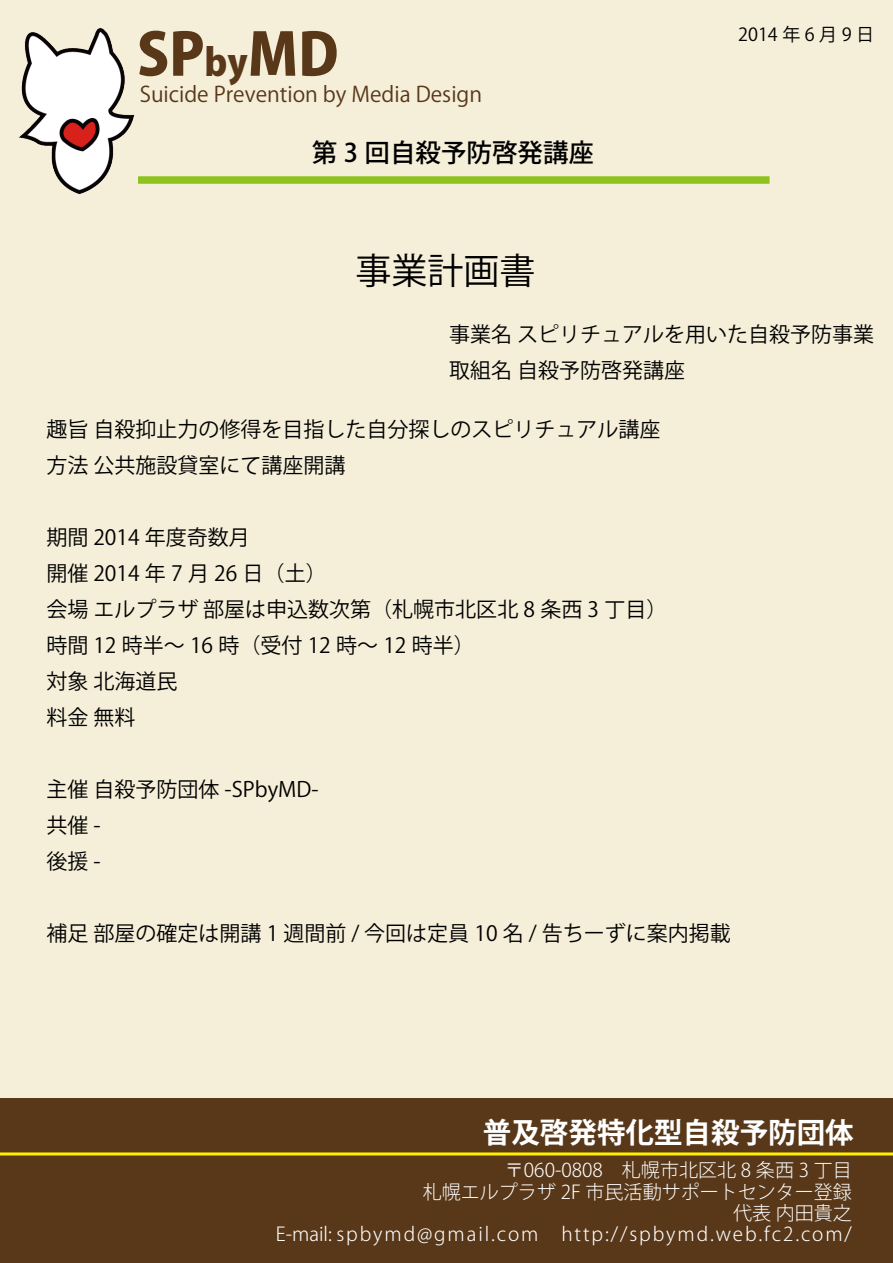
<style>
.page{position:relative;width:893px;height:1263px;background:#f5efd9}
.page>*{position:absolute;margin:0;border:0;box-sizing:border-box;transform-origin:0 0}
.t1{font:800 57.6px "Koz Go Pro";color:#583819}
.t2{font:36px "Koz Go Pro";color:#000}
.t3{font:700 28.5px "Koz Go Pro";color:#fff}
.t4{font:500 25.5px "Koz Go Pro";color:#000}
.t5{font:21.3px "Koz Go Pro";color:#583819}
.t6{font:21px/36px "Koz Go Pro";color:#000}
.t7{font:300 19.05px/21.5px "Koz Go Pro";color:#fff;text-align:right}
.t8{font:18px "Koz Go Pro";letter-spacing:.25em;color:#000}
.s1{font-size:37.2px}
</style>
<div class="page">
<div style="left:0;top:1098px;width:893px;height:165px;background:#583819"></div>
<hr style="left:0;top:1152px;width:893px;height:3px;background:#fff000">
<img style="left:19px;top:28px;width:116px;height:166px">
<div style="left:138px;top:176px;width:632px;height:8px;background:#8ec31f"></div>
<h1 class="t1" style="left:137px;top:17px;width:203px">SP<span class="s1">by</span>MD</h1>
<p class="t5" style="left:140px;top:81px;width:344px">Suicide Prevention by Media Design</p>
<p class="t4" style="left:312px;top:136px;width:284px">第 3 回自殺予防啓発講座</p>
<p class="t8" style="left:738px;top:23px;width:138px">2014年6月9日</p>
<h2 class="t2" style="left:356px;top:248px;width:181px">事業計画書</h2>
<p class="t6" style="left:449px;top:317px;width:426px">事業名 スピリチュアルを用いた自殺予防事業取組名 自殺予防啓発講座</p>
<p class="t6" style="left:46px;top:411px;width:615px">趣旨 自殺抑止力の修得を目指した自分探しのスピリチュアル講座方法 公共施設貸室にて講座開講</p>
<p class="t6" style="left:46px;top:519px;width:622px">期間 2014 年度奇数月<br>開催 2014 年 7 月 26 日（土）<br>会場 エルプラザ 部屋は申込数次第（札幌市北区北 8 条西 3 丁目）時間 12 時半～ 16 時（受付 12 時～ 12 時半）<br>対象 北海道民<br>料金 無料</p>
<p class="t6" style="left:46px;top:771px;width:274px">主催 自殺予防団体 -SPbyMD-共催 -<br>後援 -</p>
<p class="t6" style="left:46px;top:915px;width:686px">補足 部屋の確定は開講 1 週間前 / 今回は定員 10 名 / 告ちーずに案内掲載</p>
<h3 class="t3" style="left:483px;top:1114px;width:372px">普及啓発特化型自殺予防団体</h3>
<p class="t7" style="left:276px;top:1159px;width:578px">〒060-0808　札幌市北区北 8 条西 3 丁目<br>札幌エルプラザ 2F 市民活動サポートセンター登録<br>代表 内田貴之<br>E-mail: spbymd@gmail.com　http://spbymd.web.fc2.com/</p>
</div>
